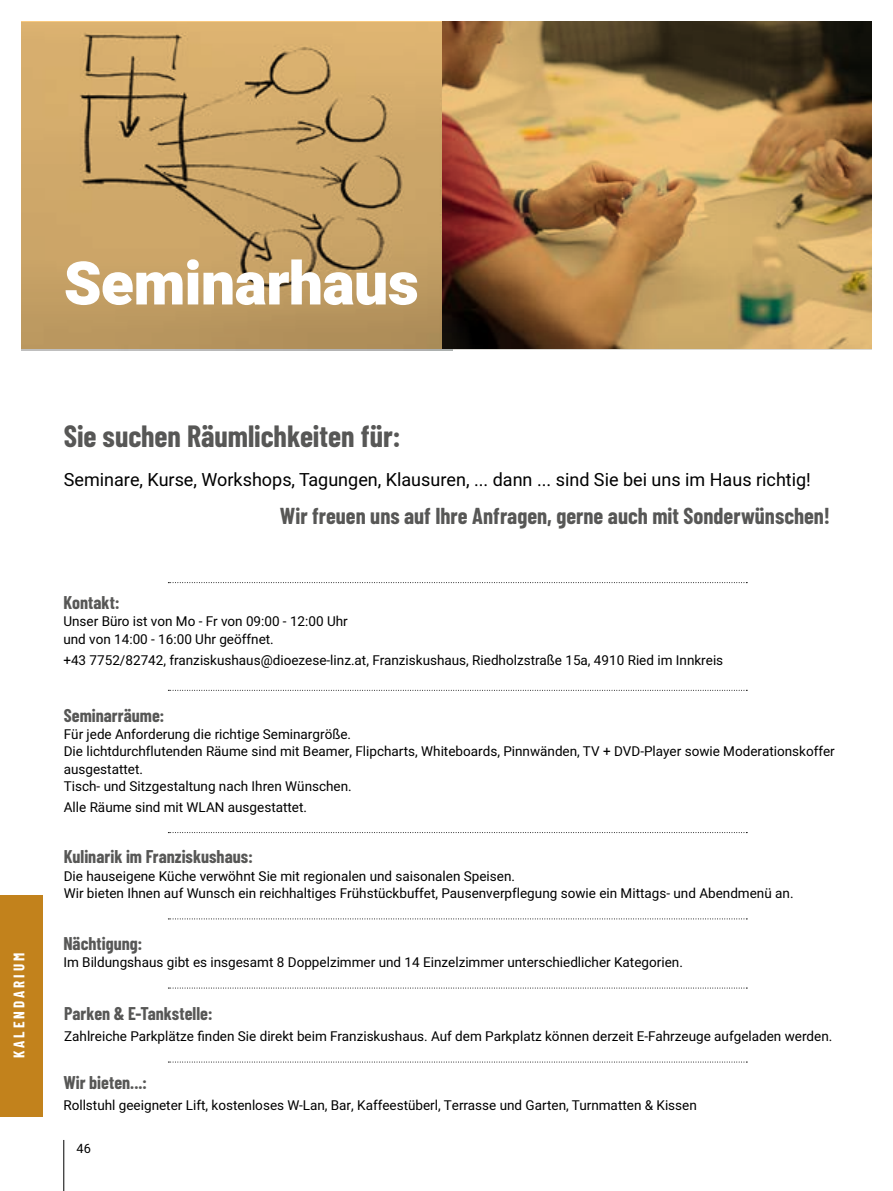
<style>
.page{position:relative;width:893px;height:1191px;background:#fff}
.page>*{position:absolute;margin:0;border:0;box-sizing:border-box;transform-origin:0 0}
.t1{font:900 60px "Heebo";letter-spacing:-.005em;color:#fff}
.t2{font:700 30px "Barlow Condensed";letter-spacing:-.005em;color:#575756}
.t3{font:700 22.5px "Barlow Condensed";color:#575756}
.t4{font:700 18px "Barlow Condensed";color:#575756}
.t5{font:18px "Heebo";color:#000}
.t6{font:700 15px "Barlow Condensed";letter-spacing:.2em;color:#fff}
.t7{font:13.5px/17.2px "Heebo";color:#000}
.t8{font:12.75px "Heebo";color:#000}
</style>
<div class="page">
<hr style="left:63px;top:1140px;width:1px;height:51px;background:#000">
<div style="left:0;top:895px;width:42px;height:221px;background:#c2821c"></div>
<svg style="left:168px;top:582px;width:579px;height:1px"></svg>
<svg style="left:168px;top:690px;width:579px;height:1px"></svg>
<svg style="left:168px;top:832px;width:579px;height:1px"></svg>
<svg style="left:168px;top:918px;width:579px;height:1px"></svg>
<svg style="left:168px;top:987px;width:579px;height:1px"></svg>
<svg style="left:168px;top:1061px;width:579px;height:1px"></svg>
<svg style="left:21px;top:21px;width:851px;height:328px"></svg>
<h1 class="t1" style="left:64px;top:241px;width:357px">Seminarhaus</h1>
<p class="t6" style="left:9px;top:1058px;width:107px;rotate:-90deg">KALENDARIUM</p>
<h2 class="t2" style="left:64px;top:415px;width:338px">Sie suchen Räumlichkeiten für:</h2>
<h3 class="t5" style="left:64px;top:467px;width:749px">Seminare, Kurse, Workshops, Tagungen, Klausuren, ... dann ... sind Sie bei uns im Haus richtig!</h3>
<h3 class="t3" style="left:280px;top:500px;width:552px">Wir freuen uns auf Ihre Anfragen, gerne auch mit Sonderwünschen!</h3>
<h3 class="t4" style="left:63px;top:590px;width:58px">Kontakt:</h3>
<p class="t7" style="left:63px;top:613px;width:286px">Unser Büro ist von Mo - Fr von 09:00 - 12:00 Uhr und von 14:00 - 16:00 Uhr geöffnet.</p>
<p class="t7" style="left:63px;top:652px;width:661px">+43 7752/82742, franziskushaus@dioezese-linz.at, Franziskushaus, Riedholzstraße 15a, 4910 Ried im Innkreis</p>
<h3 class="t4" style="left:64px;top:702px;width:102px">Seminarräume:</h3>
<p class="t7" style="left:64px;top:725px;width:773px">Für jede Anforderung die richtige Seminargröße.<br>Die lichtdurchflutenden Räume sind mit Beamer, Flipcharts, Whiteboards, Pinnwänden, TV + DVD-Player sowie Moderationskoffer ausgestattet.<br>Tisch- und Sitzgestaltung nach Ihren Wünschen.</p>
<p class="t7" style="left:64px;top:799px;width:245px">Alle Räume sind mit WLAN ausgestattet.</p>
<h3 class="t4" style="left:64px;top:844px;width:191px">Kulinarik im Franziskushaus:</h3>
<p class="t7" style="left:64px;top:867px;width:731px">Die hauseigene Küche verwöhnt Sie mit regionalen und saisonalen Speisen.<br>Wir bieten Ihnen auf Wunsch ein reichhaltiges Frühstückbuffet, Pausenverpflegung sowie ein Mittags- und Abendmenü an.</p>
<h3 class="t4" style="left:63px;top:930px;width:81px">Nächtigung:</h3>
<p class="t7" style="left:63px;top:953px;width:621px">Im Bildungshaus gibt es insgesamt 8 Doppelzimmer und 14 Einzelzimmer unterschiedlicher Kategorien.</p>
<h3 class="t4" style="left:64px;top:1000px;width:150px">Parken &amp; E-Tankstelle:</h3>
<p class="t7" style="left:64px;top:1027px;width:770px">Zahlreiche Parkplätze finden Sie direkt beim Franziskushaus. Auf dem Parkplatz können derzeit E-Fahrzeuge aufgeladen werden.</p>
<h3 class="t4" style="left:63px;top:1069px;width:85px">Wir bieten...:</h3>
<p class="t7" style="left:63px;top:1097px;width:635px">Rollstuhl geeigneter Lift, kostenloses W-Lan, Bar, Kaffeestüberl, Terrasse und Garten, Turnmatten &amp; Kissen</p>
<p class="t8" style="left:77px;top:1140px;width:16px">46</p>
</div>
